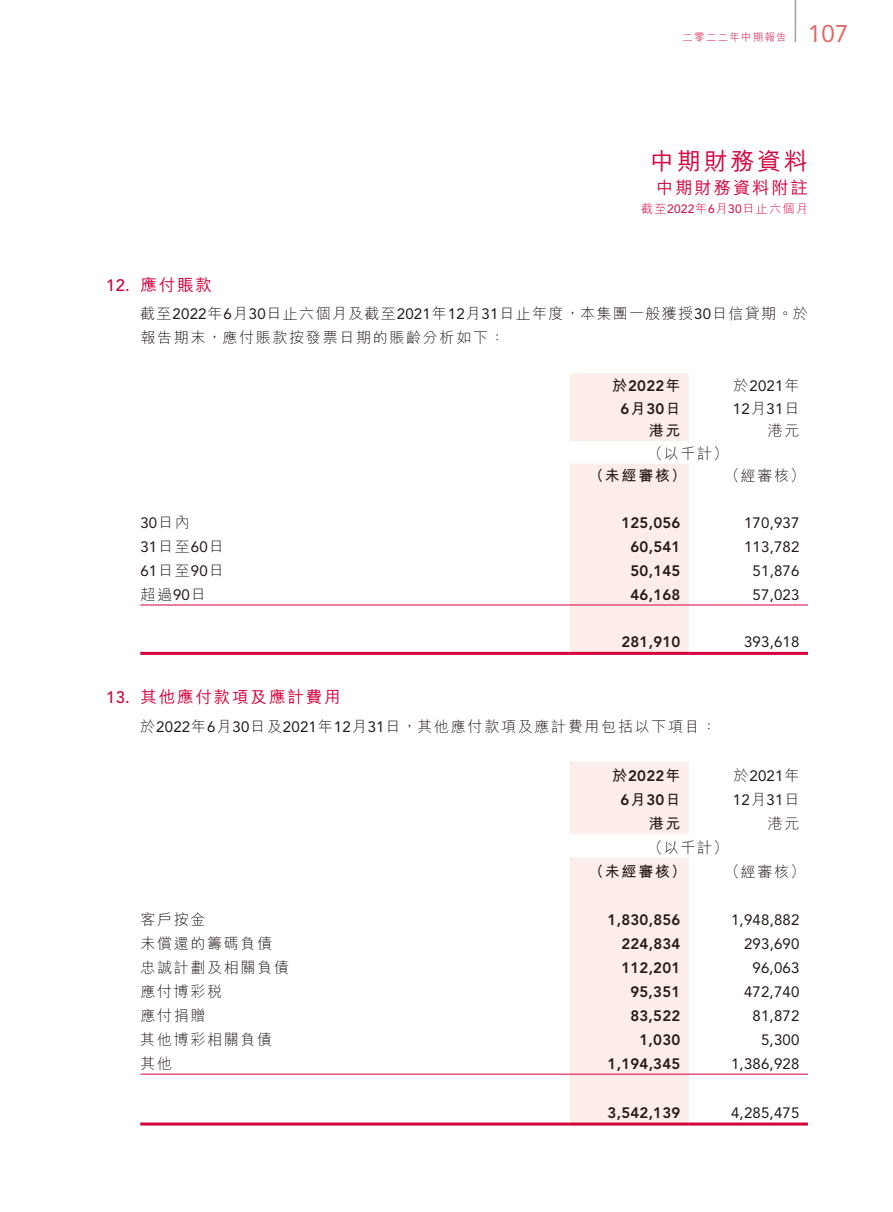
<style>
.page{position:relative;width:893px;height:1212px;background:#fff}
.page>*{position:absolute;margin:0;border:0;box-sizing:border-box;transform-origin:0 0}
.t1{font:500 24px "M Hei HK";letter-spacing:.115em;color:#d4003c}
.t2{font:24px "Avenir";color:#e06969}
.t3{font:500 17.25px "M Hei HK";letter-spacing:.115em;color:#d4003c}
.t4{font:500 16.5px "M Hei HK";letter-spacing:.115em;color:#d4003c}
.t5{font:15px/22.5px "Avenir";letter-spacing:.015em;color:#231916}
.t6{font:800 15px/22.5px "Avenir";letter-spacing:.015em;color:#231916;text-align:center}
.t7{font:300 15px "M Hei HK";letter-spacing:.115em;color:#231916}
.t8{font:300 15px/24px "M Hei HK";letter-spacing:.09em;color:#231916}
.t9{font:700 15px "M Hei HK";letter-spacing:.115em;color:#231916}
.t10{font:300 12px "M Hei HK";letter-spacing:.115em;color:#d4003c}
.t11{font:300 10.5px "M Hei HK";letter-spacing:.115em;color:#d4003c}
.s1{font-family:"Avenir";font-weight:400}
.s2{font-family:"Avenir"}
.s3{font-family:"M Hei HK";font-weight:700}
.s4{font-family:"M Hei HK";font-weight:300}
</style>
<div class="page">
<hr style="left:795px;top:0;width:1px;height:42px;background:#a0a0a1">
<svg style="left:570px;top:374px;width:119px;height:278px;background:#fcedeb"></svg>
<hr style="left:140px;top:605px;width:430px;height:1px;background:#d4003c">
<hr style="left:570px;top:605px;width:119px;height:1px;background:#d4003c">
<hr style="left:689px;top:605px;width:119px;height:1px;background:#d4003c">
<hr style="left:140px;top:652px;width:430px;height:3px;background:#d4003c">
<hr style="left:570px;top:652px;width:119px;height:3px;background:#d4003c">
<hr style="left:689px;top:652px;width:119px;height:3px;background:#d4003c">
<div style="left:570px;top:762px;width:119px;height:360px;background:#fcedea"></div>
<hr style="left:140px;top:1074px;width:430px;height:1px;background:#d4003c">
<hr style="left:570px;top:1074px;width:119px;height:1px;background:#d4003c">
<hr style="left:689px;top:1074px;width:119px;height:1px;background:#d4003c">
<hr style="left:140px;top:1122px;width:430px;height:3px;background:#d4003c">
<hr style="left:570px;top:1122px;width:119px;height:3px;background:#d4003c">
<hr style="left:689px;top:1122px;width:119px;height:3px;background:#d4003c">
<p class="t11" style="left:683px;top:30px;width:106px">二零二二年中期報告</p>
<h1 class="t2" style="left:808px;top:19px;width:42px">107</h1>
<h1 class="t1" style="left:650px;top:144px;width:159px">中期財務資料</h1>
<p class="t3" style="left:656px;top:175px;width:153px">中期財務資料附註</p>
<p class="t10" style="left:641px;top:200px;width:168px">截至<span class="s1">2022</span>年<span class="s1">6</span>月<span class="s1">30</span>日止六個月</p>
<p class="t4" style="left:106px;top:273px;width:107px"><span class="s2">12.</span> 應付賬款</p>
<p class="t8" style="left:140px;top:301px;width:669px">截至<span class="s1">2022</span>年<span class="s1">6</span>月<span class="s1">30</span>日止六個月及截至<span class="s1">2021</span>年<span class="s1">12</span>月<span class="s1">31</span>日止年度，本集團一般獲授<span class="s1">30</span>日信貸期。於報告期末，應付賬款按發票日期的賬齡分析如下：</p>
<p class="t6" style="left:612px;top:375px;width:70px"><span class="s3">於</span>2022<span class="s3">年<br></span>6<span class="s3">月</span>30<span class="s3">日</span></p>
<p class="t5" style="left:733px;top:375px;width:68px"><span class="s4">於</span>2021<span class="s4">年<br></span>12<span class="s4">月</span>31<span class="s4">日</span></p>
<p class="t9" style="left:649px;top:420px;width:33px">港元</p>
<p class="t7" style="left:768px;top:420px;width:33px">港元</p>
<p class="t7" style="left:648px;top:443px;width:82px">（以千計）</p>
<p class="t9" style="left:589px;top:465px;width:99px">（未經審核）</p>
<p class="t7" style="left:725px;top:465px;width:82px">（經審核）</p>
<p class="t5" style="left:140px;top:511px;width:51px">30<span class="s4">日內</span></p>
<p class="t6" style="left:621px;top:511px;width:61px">125,056</p>
<p class="t5" style="left:744px;top:511px;width:57px">170,937</p>
<p class="t5" style="left:140px;top:535px;width:85px">31<span class="s4">日至</span>60<span class="s4">日</span></p>
<p class="t6" style="left:630px;top:535px;width:51px">60,541</p>
<p class="t5" style="left:744px;top:535px;width:57px">113,782</p>
<p class="t5" style="left:140px;top:559px;width:85px">61<span class="s4">日至</span>90<span class="s4">日</span></p>
<p class="t6" style="left:630px;top:559px;width:51px">50,145</p>
<p class="t5" style="left:753px;top:559px;width:48px">51,876</p>
<p class="t7" style="left:140px;top:584px;width:67px">超過<span class="s1">90</span>日</p>
<p class="t6" style="left:630px;top:583px;width:51px">46,168</p>
<p class="t5" style="left:752px;top:583px;width:48px">57,023</p>
<p class="t6" style="left:621px;top:630px;width:61px">281,910</p>
<p class="t5" style="left:744px;top:630px;width:57px">393,618</p>
<p class="t4" style="left:106px;top:685px;width:236px"><span class="s2">13.</span> 其他應付款項及應計費用</p>
<p class="t7" style="left:140px;top:715px;width:578px">於<span class="s1">2022</span>年<span class="s1">6</span>月<span class="s1">30</span>日及<span class="s1">2021</span>年<span class="s1">12</span>月<span class="s1">31</span>日，其他應付款項及應計費用包括以下項目：</p>
<p class="t6" style="left:612px;top:763px;width:70px;line-height:24px"><span class="s3">於</span>2022<span class="s3">年<br></span>6<span class="s3">月</span>30<span class="s3">日</span></p>
<p class="t5" style="left:733px;top:764px;width:68px;line-height:24px"><span class="s4">於</span>2021<span class="s4">年<br></span>12<span class="s4">月</span>31<span class="s4">日</span></p>
<p class="t9" style="left:649px;top:812px;width:33px">港元</p>
<p class="t7" style="left:768px;top:813px;width:33px">港元</p>
<p class="t7" style="left:648px;top:837px;width:82px">（以千計）</p>
<p class="t9" style="left:589px;top:860px;width:99px">（未經審核）</p>
<p class="t7" style="left:725px;top:861px;width:82px">（經審核）</p>
<p class="t7" style="left:140px;top:909px;width:67px">客戶按金</p>
<p class="t6" style="left:608px;top:908px;width:74px">1,830,856</p>
<p class="t5" style="left:731px;top:908px;width:70px">1,948,882</p>
<p class="t7" style="left:140px;top:933px;width:133px">未償還的籌碼負債</p>
<p class="t6" style="left:621px;top:932px;width:61px">224,834</p>
<p class="t5" style="left:744px;top:932px;width:57px">293,690</p>
<p class="t7" style="left:140px;top:957px;width:150px">忠誠計劃及相關負債</p>
<p class="t6" style="left:621px;top:956px;width:61px">112,201</p>
<p class="t5" style="left:752px;top:956px;width:48px">96,063</p>
<p class="t7" style="left:140px;top:981px;width:83px">應付博彩稅</p>
<p class="t6" style="left:630px;top:980px;width:51px">95,351</p>
<p class="t5" style="left:744px;top:980px;width:57px">472,740</p>
<p class="t7" style="left:140px;top:1005px;width:67px">應付捐贈</p>
<p class="t6" style="left:630px;top:1004px;width:51px">83,522</p>
<p class="t5" style="left:752px;top:1004px;width:48px">81,872</p>
<p class="t7" style="left:140px;top:1029px;width:133px">其他博彩相關負債</p>
<p class="t6" style="left:639px;top:1028px;width:42px">1,030</p>
<p class="t5" style="left:761px;top:1028px;width:40px">5,300</p>
<p class="t7" style="left:140px;top:1053px;width:33px">其他</p>
<p class="t6" style="left:608px;top:1052px;width:74px">1,194,345</p>
<p class="t5" style="left:731px;top:1052px;width:70px">1,386,928</p>
<p class="t6" style="left:608px;top:1101px;width:74px">3,542,139</p>
<p class="t5" style="left:731px;top:1101px;width:70px">4,285,475</p>
</div>
